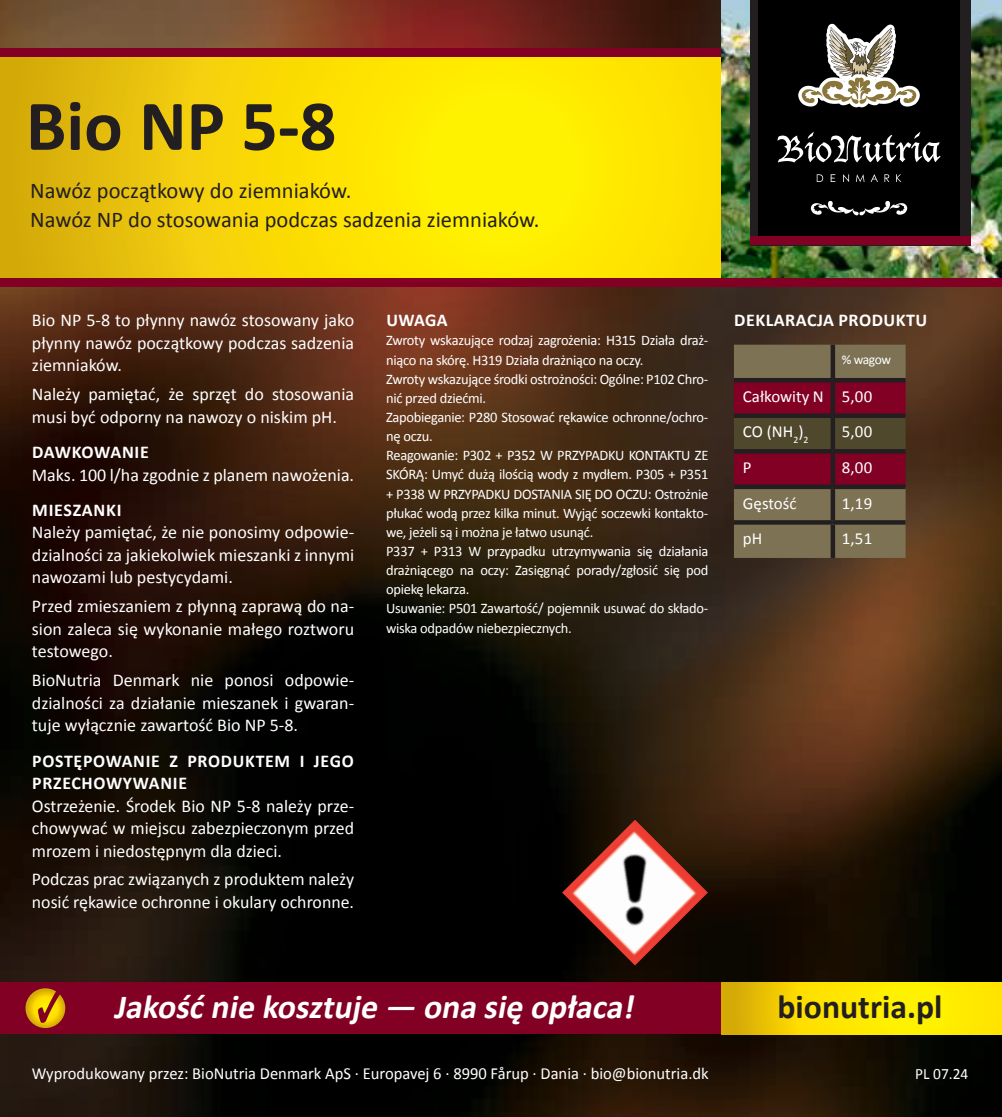
<style>
.page{position:relative;width:1002px;height:1117px;background:#fff}
.page>*{position:absolute;margin:0;border:0;box-sizing:border-box;transform-origin:0 0}
.t1{font:700 72px "Calibri";color:#231f20}
.t2{font:italic 700 33.75px "Calibri";color:#fff}
.t3{font:700 33.75px "Calibri";color:#231f20}
.t4{font:22.5px/29.2px "Calibri";color:#231f20}
.t5{font:18px/22.5px "Calibri";color:#fff;text-align:justify}
.t6{font:700 18px/22.5px "Calibri";letter-spacing:.04em;color:#fff}
.t7{font:16.88px/35.6px "Calibri";color:#fff}
.t8{font:15.75px "Calibri";color:#fff}
.t9{font:14.62px/19.1px "Calibri";letter-spacing:-.02em;color:#fff}
.t10{font:13.5px "Calibri";letter-spacing:-.035em;color:#fff}
</style>
<div class="page">
<img style="left:0;top:0;width:1001px;height:1116px">
<svg style="left:0;top:57px;width:721px;height:220px;background:#f5d904"></svg>
<div style="left:0;top:48px;width:1001px;height:9px;background:#820024"></div>
<img style="left:721px;top:0;width:280px;height:277px">
<div style="left:0;top:277px;width:1001px;height:9px;background:#820024"></div>
<div style="left:0;top:982px;width:734px;height:51px;background:#820024"></div>
<svg style="left:721px;top:982px;width:280px;height:51px;background:#f8de00"></svg>
<svg style="left:26px;top:988px;width:39px;height:39px"></svg>
<svg style="left:38px;top:988px;width:27px;height:34px"></svg>
<img style="left:562px;top:819px;width:145px;height:146px">
<svg style="left:733px;top:344px;width:172px;height:214px;background:#75453d"></svg>
<div style="left:830px;top:344px;width:5px;height:34px;background:#231f20"></div>
<hr style="left:733px;top:378px;width:99px;height:4px;background:#231f20">
<hr style="left:832px;top:378px;width:73px;height:4px;background:#231f20">
<div style="left:830px;top:382px;width:5px;height:31px;background:#231f20"></div>
<div style="left:733px;top:413px;width:99px;height:5px;background:#231f20"></div>
<div style="left:832px;top:413px;width:73px;height:5px;background:#231f20"></div>
<div style="left:830px;top:418px;width:5px;height:31px;background:#231f20"></div>
<hr style="left:733px;top:449px;width:99px;height:4px;background:#231f20">
<hr style="left:832px;top:449px;width:73px;height:4px;background:#231f20">
<div style="left:830px;top:453px;width:5px;height:31px;background:#231f20"></div>
<div style="left:733px;top:484px;width:99px;height:5px;background:#231f20"></div>
<div style="left:832px;top:484px;width:73px;height:5px;background:#231f20"></div>
<div style="left:830px;top:489px;width:5px;height:31px;background:#231f20"></div>
<svg style="left:733px;top:520px;width:99px;height:4px"></svg>
<svg style="left:832px;top:520px;width:73px;height:4px"></svg>
<div style="left:830px;top:524px;width:5px;height:34px;background:#231f20"></div>
<div style="left:749px;top:0;width:221px;height:245px;background:#231f20"></div>
<div style="left:758px;top:0;width:201px;height:240px;background:#000"></div>
<svg style="left:798px;top:24px;width:121px;height:83px"></svg>
<svg style="left:810px;top:201px;width:97px;height:14px"></svg>
<svg style="left:816px;top:174px;width:7px;height:8px"></svg>
<svg style="left:843px;top:174px;width:6px;height:8px"></svg>
<svg style="left:855px;top:174px;width:9px;height:8px"></svg>
<svg style="left:870px;top:174px;width:7px;height:8px"></svg>
<svg style="left:884px;top:174px;width:5px;height:8px"></svg>
<svg style="left:896px;top:174px;width:5px;height:8px"></svg>
<svg style="left:777px;top:132px;width:163px;height:30px"></svg>
<svg style="left:830px;top:174px;width:5px;height:8px"></svg>
<div style="left:749px;top:236px;width:221px;height:9px;background:#820024"></div>
<h1 class="t1" style="left:26px;top:75px;width:312px">Bio NP 5-8</h1>
<p class="t4" style="left:30px;top:175px;width:510px">Nawóz początkowy do ziemniaków.<br>Nawóz NP do stosowania podczas sadzenia ziemniaków.</p>
<p class="t5" style="left:32px;top:308px;width:324px">Bio NP 5-8 to płynny nawóz stosowany jako płynny nawóz początkowy podczas sadzenia ziemniaków.</p>
<p class="t5" style="left:32px;top:382px;width:324px">Należy pamiętać, że sprzęt do stosowania musi być odporny na nawozy o niskim pH.</p>
<p class="t6" style="left:32px;top:440px;width:118px">DAWKOWANIE</p>
<p class="t5" style="left:32px;top:462px;width:324px">Maks. 100 l/ha zgodnie z planem nawożenia.</p>
<p class="t6" style="left:32px;top:498px;width:91px">MIESZANKI</p>
<p class="t5" style="left:32px;top:520px;width:324px">Należy pamiętać, że nie ponosimy odpowie&shy;dzialności za jakiekolwiek mieszanki z innymi nawozami lub pestycydami.</p>
<p class="t5" style="left:32px;top:594px;width:324px">Przed zmieszaniem z płynną zaprawą do na&shy;sion zaleca się wykonanie małego roztworu testowego.</p>
<p class="t5" style="left:32px;top:668px;width:324px">BioNutria Denmark nie ponosi odpowie&shy;dzialności za działanie mieszanek i gwaran&shy;tuje wyłącznie zawartość Bio NP 5-8.</p>
<p class="t6" style="left:32px;top:748px;width:323px">POSTĘPOWANIE Z PRODUKTEM I JEGO<br>PRZECHOWYWANIE</p>
<p class="t5" style="left:32px;top:793px;width:324px">Ostrzeżenie. Środek Bio NP 5-8 należy prze&shy;chowywać w miejscu zabezpieczonym przed mrozem i niedostępnym dla dzieci.</p>
<p class="t5" style="left:32px;top:867px;width:324px">Podczas prac związanych z produktem należy nosić rękawice ochronne i okulary ochronne.</p>
<p class="t6" style="left:386px;top:308px;width:63px">UWAGA</p>
<p class="t9" style="left:386px;top:330px;width:324px">Zwroty wskazujące rodzaj zagrożenia: H315 Działa draż&shy;niąco na skórę. H319 Działa drażniąco na oczy.<br>Zwroty wskazujące środki ostrożności: Ogólne: P102 Chro&shy;nić przed dziećmi.<br>Zapobieganie: P280 Stosować rękawice ochronne/ochro&shy;nę oczu.<br>Reagowanie: P302 + P352 W PRZYPADKU KONTAKTU ZE SKÓRĄ: Umyć dużą ilością wody z mydłem. P305 + P351 + P338 W PRZYPADKU DOSTANIA SIĘ DO OCZU: Ostrożnie płukać wodą przez kilka minut. Wyjąć soczewki kontakto&shy;we, jeżeli są i można je łatwo usunąć.<br>P337 + P313 W przypadku utrzymywania się działania drażniącego na oczy: Zasięgnąć porady/zgłosić się pod opiekę lekarza.<br>Usuwanie: P501 Zawartość/ pojemnik usuwać do składo&shy;wiska odpadów niebezpiecznych.</p>
<p class="t6" style="left:734px;top:308px;width:194px">DEKLARACJA PRODUKTU</p>
<p class="t10" style="left:841px;top:350px;width:51px">% wagow</p>
<p class="t7" style="left:742px;top:378px;width:131px">Całkowity N 5,00<br>CO (NH<sub>2</sub>)<sub>2</sub></p>
<p class="t7" style="left:841px;top:413px;width:32px">5,00</p>
<p class="t7" style="left:742px;top:449px;width:10px">P</p>
<p class="t7" style="left:841px;top:449px;width:32px">8,00</p>
<p class="t7" style="left:742px;top:484px;width:55px">Gęstość</p>
<p class="t7" style="left:841px;top:484px;width:32px">1,19</p>
<p class="t7" style="left:742px;top:520px;width:21px">pH</p>
<p class="t7" style="left:841px;top:520px;width:32px">1,51</p>
<h2 class="t2" style="left:114px;top:982px;width:529px">Jakośćnie kosztuje — ona się opłaca!</h2>
<h2 class="t3" style="left:777px;top:982px;width:166px">bionutria.pl</h2>
<p class="t7" style="left:32px;top:1054px;width:678px">Wyprodukowany przez: BioNutria Denmark ApS · Europavej 6 · 8990 Fårup · Dania · bio@bionutria.dk</p>
<p class="t8" style="left:915px;top:1062px;width:55px">PL 07.24</p>
</div>
